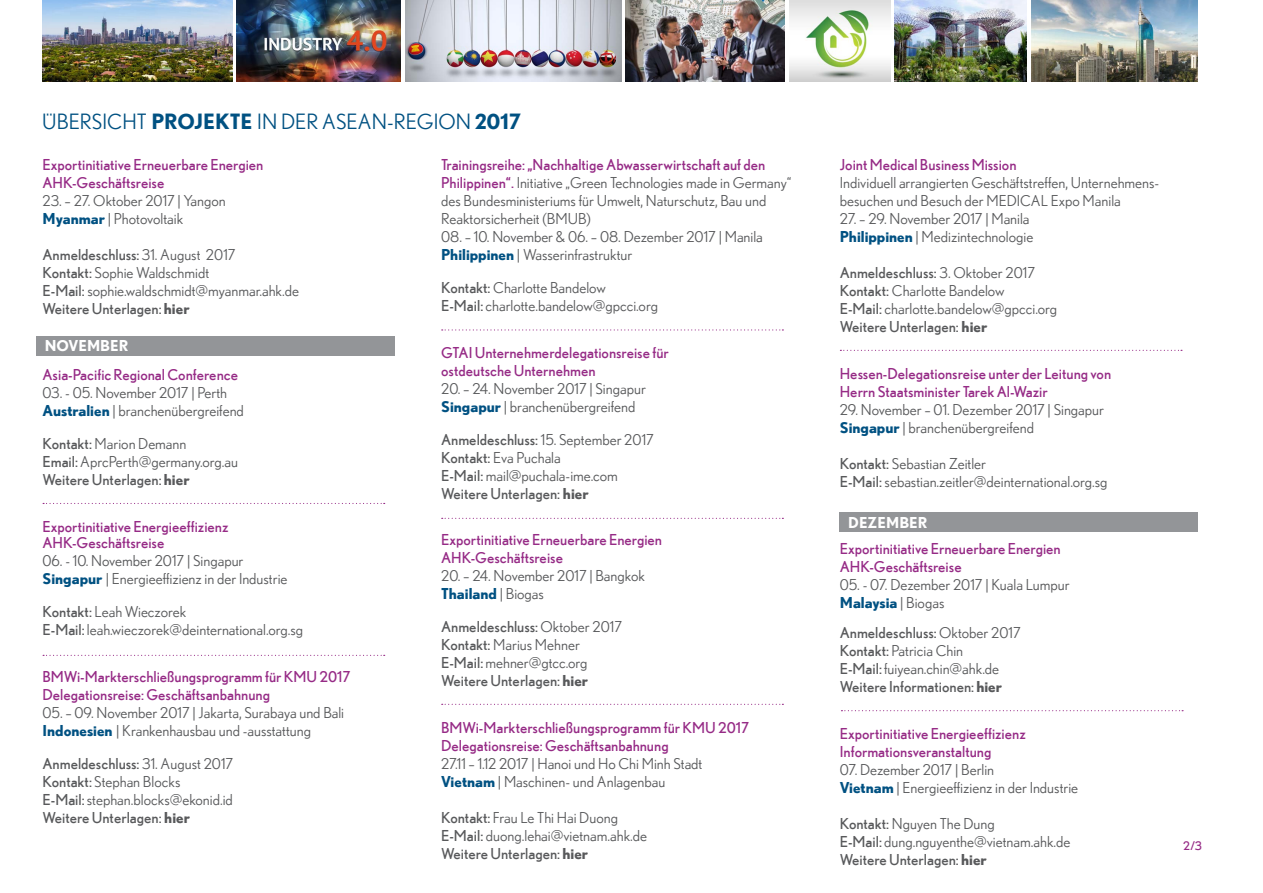
<style>
.page{position:relative;width:1263px;height:893px;background:#fff}
.page>*{position:absolute;margin:0;border:0;box-sizing:border-box;transform-origin:0 0}
.t1{font:21px "Nobel";color:#005182}
.t2{font:15px/18px "Nobel";color:#58595b}
.t3{font:15px/18px "Nobel";color:#962b86}
.t4{font:15px/18px "Nobel";color:#58595b}
.t5{font:700 15px "Nobel";color:#fff}
.t6{font:12px "Nobel";color:#962b86}
.s1{font-weight:700}
.s2{font-weight:700;color:#005182}
.s3{font-style:inherit}
.s4{color:#962b86}
</style>
<div class="page">
<div style="left:36px;top:336px;width:359px;height:19px;background:#939598"></div>
<img style="left:405px;top:0;width:216px;height:81px">
<img style="left:43px;top:0;width:189px;height:82px">
<img style="left:789px;top:0;width:101px;height:82px">
<img style="left:626px;top:0;width:159px;height:81px">
<img style="left:1031px;top:0;width:166px;height:82px">
<img style="left:895px;top:0;width:132px;height:82px">
<img style="left:236px;top:0;width:165px;height:82px">
<svg style="left:442px;top:329px;width:341px;height:2px"></svg>
<svg style="left:442px;top:518px;width:341px;height:1px"></svg>
<svg style="left:442px;top:704px;width:341px;height:1px"></svg>
<svg style="left:840px;top:350px;width:342px;height:1px"></svg>
<svg style="left:841px;top:710px;width:342px;height:1px"></svg>
<svg style="left:43px;top:503px;width:342px;height:1px"></svg>
<svg style="left:43px;top:655px;width:342px;height:1px"></svg>
<div style="left:840px;top:512px;width:358px;height:20px;background:#939598"></div>
<h1 class="t1" style="left:42px;top:110px;width:480px">Übersicht <span class="s1">Projekte</span> in der ASEAN-Region <span class="s1">2017</span></h1>
<p class="t3" style="left:43px;top:156px;width:222px">Exportinitiative Erneuerbare Energien<br>AHK-Geschäftsreise</p>
<p class="t2" style="left:43px;top:192px;width:185px">23. – 27. Oktober 2017 | Yangon<br><span class="s2">Myanmar</span> | Photovoltaik</p>
<p class="t2" style="left:43px;top:246px;width:258px"><span class="s3">Anmeldeschluss:</span> 31. August 2017<br><span class="s3">Kontakt:</span> Sophie Waldschmidt<br><span class="s3">E-Mail:</span> sophie.waldschmidt@myanmar.ahk.de <span class="s3">Weitere Unterlagen:</span> <span class="s1">hier</span></p>
<p class="t2" style="left:441px;top:156px;width:352px"><span class="s4">Trainingsreihe: „Nachhaltige Abwasserwirtschaft auf den Philippinen“.</span> I nitiative „Green Technologies made in Germany“ des Bundesministeriums für Umwelt, Naturschutz, Bau und Reaktorsicherheit (BMU B)</p>
<p class="t2" style="left:441px;top:228px;width:323px">08. – 10. November &amp; 06. – 08. Dezember 2017 | Manila<br><span class="s2">Philippinen</span> | Wasserinfrastruktur</p>
<p class="t2" style="left:441px;top:279px;width:218px"><span class="s3">Kontakt:</span> Charlotte Bandelow<br><span class="s3">E-Mail:</span> charlotte.bandelow@gpcci.org</p>
<p class="t3" style="left:441px;top:343px;width:229px">GTAI Unternehmerdelegationsreise für ostdeutsche Unternehmen</p>
<p class="t2" style="left:441px;top:379px;width:206px">20. – 24. November 2017 | Singapur<br><span class="s2">Singapur</span> | branchenübergreifend</p>
<p class="t4" style="left:441px;top:430px;width:214px">Anmeldeschluss: <span class="s3">15. September 2017<br></span>Kontakt: <span class="s3">Eva Puchala<br></span>E-Mail: <span class="s3">mail@puchala-ime.com<br></span>Weitere Unterlagen: <span class="s1">hier</span></p>
<p class="t3" style="left:441px;top:531px;width:222px">Exportinitiative Erneuerbare Energien<br>AHK-Geschäftsreise</p>
<p class="t2" style="left:441px;top:567px;width:205px">20. – 24. November 2017 | Bangkok<br><span class="s2">Thailand</span> | Biogas</p>
<p class="t4" style="left:441px;top:618px;width:182px">Anmeldeschluss: <span class="s3">Oktober 2017<br></span>Kontakt: <span class="s3">Marius Mehner<br></span>E-Mail: <span class="s3">mehner@gtcc.org<br></span>Weitere Unterlagen: <span class="s1">hier</span></p>
<p class="t3" style="left:441px;top:718px;width:309px">BMWi-Markterschließungsprogramm für KMU 2017<br>Delegationsreise: Geschäftsanbahnung</p>
<p class="t2" style="left:441px;top:754px;width:263px">27.11 – 1.12 2017 | Hanoi und Ho Chi M inh Stadt<br><span class="s2">Vietnam</span> | Maschinen- und Anlagenbau</p>
<p class="t2" style="left:441px;top:808px;width:207px"><span class="s3">Kontakt:</span> Frau Le Thi Hai Duong<br><span class="s3">E-Mail:</span> duong.lehai@vietnam.ahk.de<br><span class="s3">Weitere Unterlagen:</span> <span class="s1">hier</span></p>
<p class="t5" style="left:45px;top:337px;width:23px">Nove</p>
<p class="t5" style="left:87px;top:337px;width:43px">mber</p>
<p class="t3" style="left:43px;top:366px;width:197px">Asia-Pacific Regional Conference</p>
<p class="t2" style="left:43px;top:384px;width:203px">03. - 05. November 2017 | Perth<br><span class="s2">Australien</span> | branchenübergreifend</p>
<p class="t2" style="left:43px;top:435px;width:197px"><span class="s3">Kontakt:</span> Marion Demann<br><span class="s3">Email:</span>AprcPerth@germany.org.au<br><span class="s3">Weitere Unterlagen:</span> <span class="s1">hier</span></p>
<p class="t3" style="left:43px;top:518px;width:188px;line-height:16.5px">Exportinitiative Energieeffizienz<br>AHK-Geschäftsreise</p>
<p class="t2" style="left:43px;top:552px;width:246px">06. - 10. November 2017 | Singapur<br><span class="s2">Singapur</span> | Energieeffizienz in der I ndustrie</p>
<p class="t2" style="left:43px;top:603px;width:262px"><span class="s3">Kontakt:</span> Leah Wieczorek<br><span class="s3">E-Mail:</span> leah.wieczorek@deinternational.org.sg</p>
<p class="t3" style="left:43px;top:667px;width:309px">BMWi-Markterschließungsprogramm für KMU 2017<br>Delegationsreise: Geschäftsanbahnung</p>
<p class="t2" style="left:43px;top:703px;width:303px">05. – 09. November 2017 | Jakarta, Surabaya und Bali<br><span class="s2">Indonesien</span> | Krankenhausbau und -ausstattung</p>
<p class="t2" style="left:43px;top:754px;width:192px"><span class="s3">Anmeldeschluss:</span> 31. August 2017<br><span class="s3">Kontakt:</span> Stephan Blocks<br><span class="s3">E-Mail:</span> stephan.blocks@ekonid.id<br><span class="s3">Weitere Unterlagen:</span> <span class="s1">hier</span></p>
<p class="t3" style="left:840px;top:156px;width:178px">Joint Medical Business Mission</p>
<p class="t2" style="left:840px;top:174px;width:321px">I ndividuell arrangierten Geschäftstreffen, Unternehmens&shy;besuchen und Besuch der MEDICAL</p>
<p class="t2" style="left:1051px;top:192px;width:71px">Expo Manila</p>
<p class="t2" style="left:840px;top:210px;width:195px">27. – 29. November 2017 | Manila<br><span class="s2">Philippinen</span> | Medizintechnologie</p>
<p class="t2" style="left:840px;top:264px;width:219px"><span class="s3">Anmeldeschluss:</span> 3. Oktober 2017<br><span class="s3">Kontakt:</span> Charlotte Bandelow<br><span class="s3">E-Mail:</span> charlotte.bandelow@gpcci.org<br><span class="s3">Weitere Unterlagen:</span> <span class="s1">hier</span></p>
<p class="t3" style="left:840px;top:364px;width:273px">Hessen-Delegationsreise unter der Leitung von<br>Herrn Staatsminister Tarek Al-Wazir</p>
<p class="t2" style="left:840px;top:400px;width:266px">29. November – 01. Dezember 2017 | Singapur<br><span class="s2">Singapur</span> | branchenübergreifend</p>
<p class="t2" style="left:840px;top:454px;width:269px"><span class="s3">Kontakt:</span> Sebastian Zeitler<br><span class="s3">E-Mail:</span> sebastian.zeitler@deinternational.org.sg</p>
<p class="t5" style="left:848px;top:513px;width:81px">Dezember</p>
<p class="t3" style="left:840px;top:540px;width:222px">Exportinitiative Erneuerbare Energien<br>AHK-Geschäftsreise</p>
<p class="t2" style="left:840px;top:576px;width:231px">05. - 07. Dezember 2017 | Kuala Lumpur<br><span class="s2">Malaysia</span> | Biogas</p>
<p class="t4" style="left:840px;top:624px;width:182px">Anmeldeschluss: <span class="s3">Oktober 2017<br></span>Kontakt: <span class="s3">Patricia Chin<br></span>E-Mail: <span class="s3">fuiyean.chin@ahk.de<br></span>Weitere Informationen: <span class="s1">hier</span></p>
<p class="t3" style="left:840px;top:724px;width:188px">Exportinitiative Energieeffizienz<br>Informationsveranstaltung</p>
<p class="t2" style="left:840px;top:760px;width:240px">07. Dezember 2017 | Berlin<br><span class="s2">Vietnam</span> | Energieeffizienz in der I ndustrie</p>
<p class="t2" style="left:840px;top:814px;width:232px"><span class="s3">Kontakt:</span> Nguyen The Dung<br><span class="s3">E-Mail:</span> dung.nguyenthe@vietnam.ahk.de<br><span class="s3">Weitere Unterlagen:</span> <span class="s1">hier</span></p>
<p class="t6" style="left:1183px;top:838px;width:20px">2/3</p>
</div>
